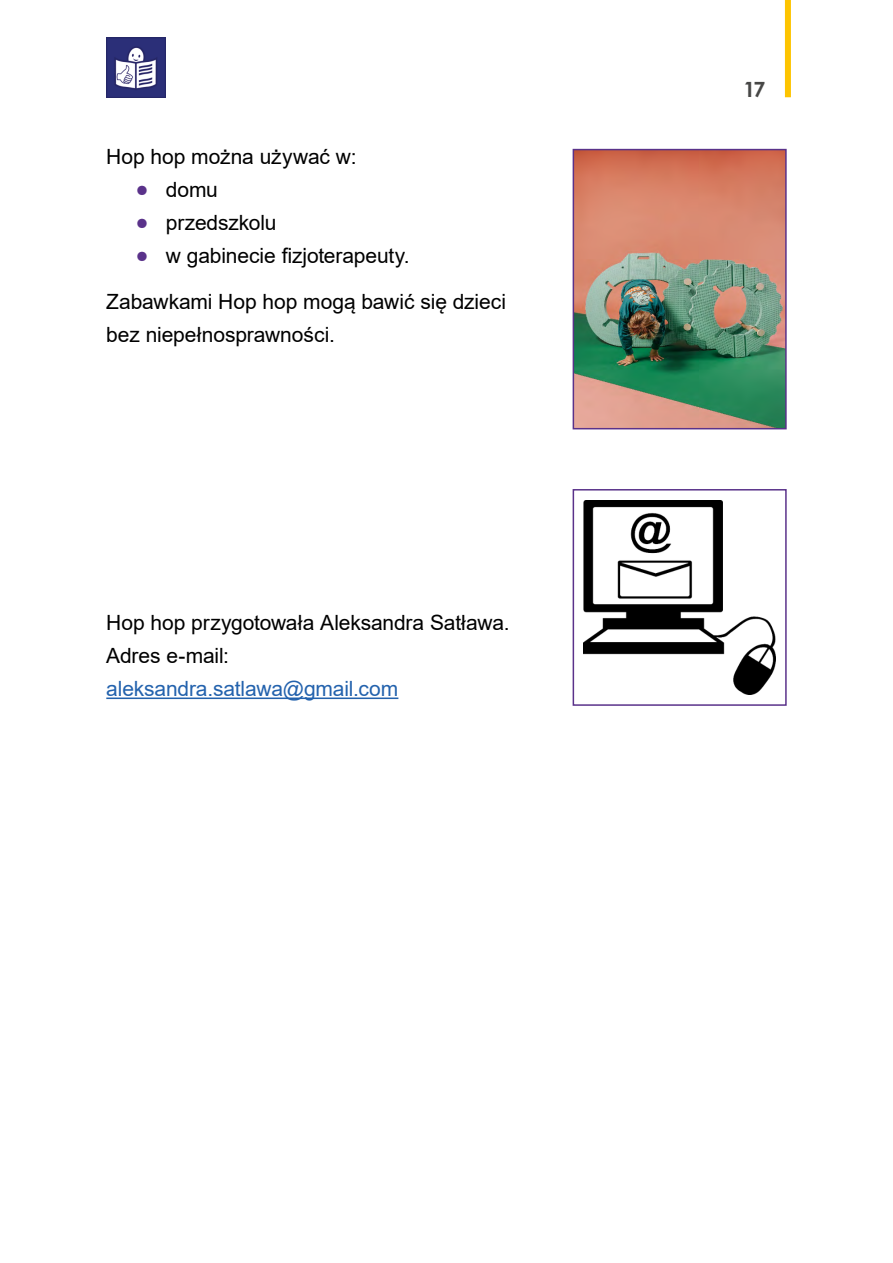
<style>
.page{position:relative;width:893px;height:1263px;background:#fff}
.page>*{position:absolute;margin:0;border:0;box-sizing:border-box;transform-origin:0 0}
.Tekst_bez_wcięcia{font:21px/33px "Arial";letter-spacing:-.005em;color:#000}
.Tekst_bez_wcięcia-2{font:21px "Arial";letter-spacing:-.005em;color:#2362ad}
.t1{font:700 21px "Century Gothic";color:#474746}
.s1{font-family:"Myriad Pro";font-weight:900;font-size:33px;color:#5a328a}
</style>
<div class="page">
<div style="left:785px;top:0;width:6px;height:97px;background:#fdc400"></div>
<img style="left:106px;top:38px;width:60px;height:59px">
<hr style="left:106px;top:697px;width:292px;height:2px;background:#2362ad">
<img style="left:584px;top:501px;width:191px;height:193px">
<div style="left:573px;top:489px;width:214px;height:217px;border:2px solid #5a328a"></div>
<img style="left:576px;top:152px;width:208px;height:274px">
<div style="left:573px;top:149px;width:214px;height:280px;border:2px solid #5a328a"></div>
<p class="Tekst_bez_wcięcia" style="left:106px;top:140px;width:252px">Hop hop można używać w:</p>
<p class="Tekst_bez_wcięcia" style="left:136px;top:173px;width:83px"><span class="s1">•</span> domu</p>
<p class="Tekst_bez_wcięcia" style="left:136px;top:206px;width:142px"><span class="s1">•</span> przedszkolu</p>
<p class="Tekst_bez_wcięcia" style="left:136px;top:239px;width:275px"><span class="s1">•</span> w gabinecie fizjoterapeuty.</p>
<p class="Tekst_bez_wcięcia" style="left:106px;top:285px;width:401px">Zabawkami Hop hop mogą bawić się dzieci bez niepełnosprawności.</p>
<p class="Tekst_bez_wcięcia" style="left:106px;top:606px;width:405px">Hop hop przygotowała Aleksandra Satława.</p>
<p class="Tekst_bez_wcięcia" style="left:106px;top:639px;width:124px">Adres e-mail:</p>
<p class="Tekst_bez_wcięcia-2" style="left:106px;top:674px;width:294px">aleksandra.satlawa@gmail.com</p>
<p class="t1" style="left:743px;top:74px;width:24px">17</p>
</div>
